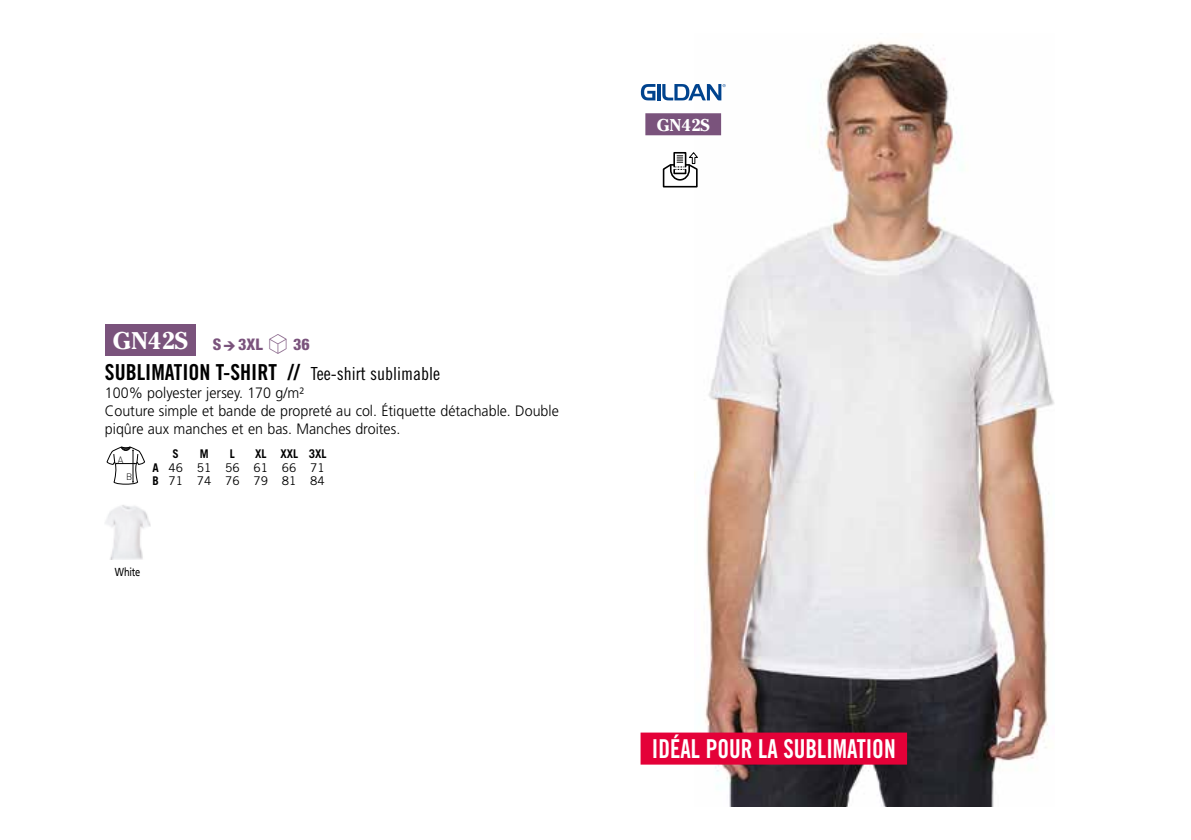
<style>
.page{position:relative;width:1191px;height:840px;background:#fff}
.page>*{position:absolute;margin:0;border:0;box-sizing:border-box;transform-origin:0 0}
.t1{font:26px "Trade Gothic LT Bold Cond Twenty";color:#fff;scale:.9 1}
.t2{font:700 24px "Cheltenham LT";color:#fff}
.t3{font:22px "Trade Gothic LT Bold Cond Twenty";color:#000}
.t4{font:700 17px "Cheltenham LT";color:#fff}
.t5{font:800 condensed 16px "Helvetica Neue LT";color:#7a537c}
.t6{font:300 15px/18px "Frutiger LT";color:#000;scale:.95 1}
.t7{font:12px/13.6px "Trade Gothic LT";color:#000}
.t8{font:700 12px "Trade Gothic LT";color:#000;scale:.95 1}
.t9{font:11.6px "Frutiger LT";letter-spacing:-.02em;color:#000;scale:.8 1}
.t10{font:300 9.2px "DIN";color:#000}
.s1{font-family:"Trade Gothic LT Cond Eighteen";font-size:18px}
.s2{font-family:"Communications P06";font-weight:400;font-stretch:normal}
.s3{font-family:"Linotype Shapeshifter";font-weight:400;font-stretch:normal;font-size:26px}
.s4{font-weight:700}
</style>
<div class="page">
<img style="left:695px;top:41px;width:359px;height:764px">
<div style="left:105px;top:324px;width:91px;height:31px;background:#7a537c"></div>
<svg style="left:107px;top:446px;width:38px;height:38px"></svg>
<svg style="left:641px;top:84px;width:14px;height:16px"></svg>
<hr style="left:657px;top:84px;width:4px;height:16px;background:#00438e">
<svg style="left:662px;top:84px;width:63px;height:16px"></svg>
<div style="left:640px;top:732px;width:267px;height:32px;background:#e40138"></div>
<div style="left:645px;top:113px;width:76px;height:22px;background:#7a537c"></div>
<img style="left:105px;top:505px;width:45px;height:54px">
<svg style="left:662px;top:151px;width:37px;height:37px"></svg>
<h2 class="t2" style="left:113px;top:326px;width:76px">GN42S</h2>
<h3 class="t3" style="left:105px;top:358px;width:337px">SUBLIMATION T-SHIRT // <span class="s1">Tee-shirt sublimable</span></h3>
<p class="t6" style="left:105px;top:383px;width:479px">100% polyester jersey. 170 g/m²<br>Couture simple et bande de propreté au col. Étiquette détachable. Double piqûre aux manches et en bas. Manches droites.</p>
<p class="t10" style="left:118px;top:453px;width:7px">A</p>
<p class="t10" style="left:126px;top:470px;width:8px">B</p>
<p class="t5" style="left:213px;top:334px;width:99px">S<span class="s2">a</span>3XL <span class="s3">S</span> 36</p>
<p class="t7" style="left:152px;top:446px;width:176px;text-indent:103px"><span class="s4">XL XXL 3XL<br>A</span> 46 51 56 61 66 71<br><span class="s4">B</span> 71 74 76 79 81 84</p>
<p class="t8" style="left:173px;top:446px;width:8px">S</p>
<p class="t8" style="left:200px;top:446px;width:11px">M</p>
<p class="t8" style="left:230px;top:446px;width:7px">L</p>
<p class="t9" style="left:115px;top:564px;width:33px">White</p>
<p class="t4" style="left:656px;top:115px;width:55px">GN42S</p>
<h1 class="t1" style="left:652px;top:732px;width:272px">IDÉAL POUR LA SUBLIMATION</h1>
</div>
